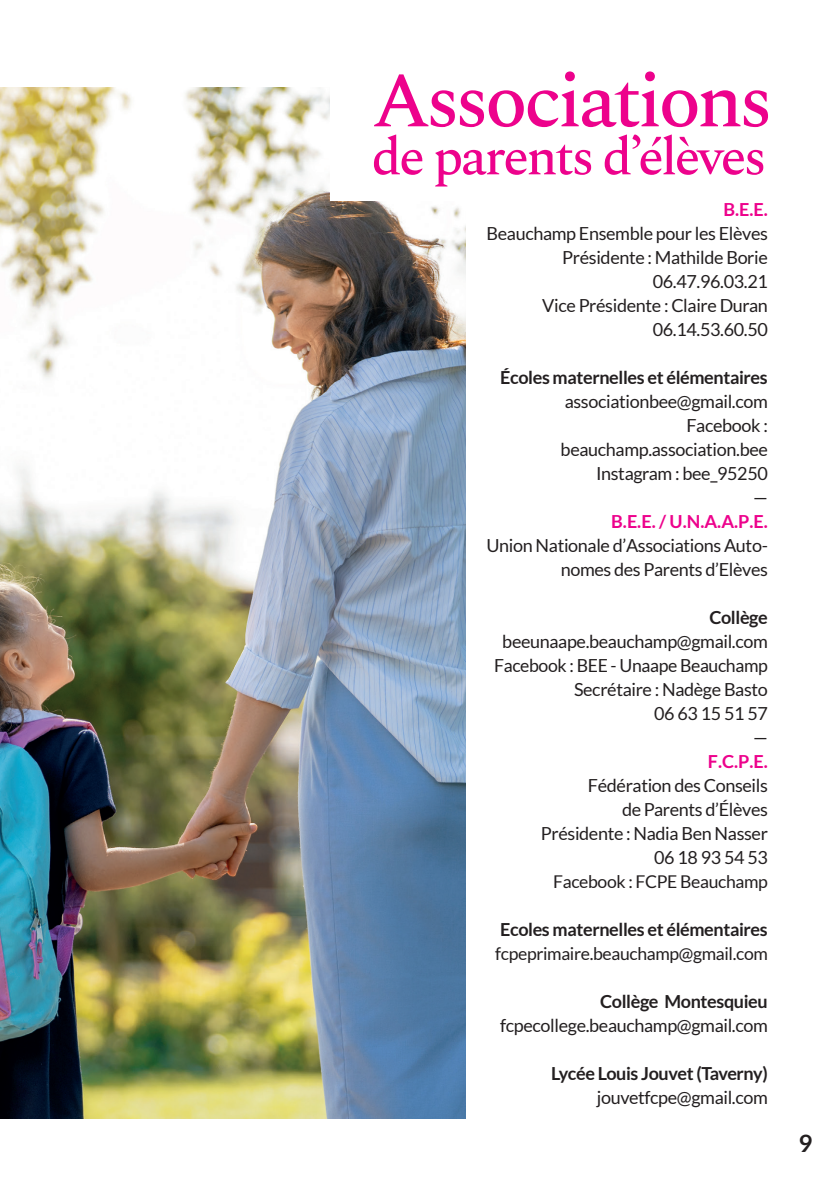
<style>
.page{position:relative;width:840px;height:1191px;background:#fff}
.page>*{position:absolute;margin:0;border:0;box-sizing:border-box;transform-origin:0 0}
.t1{font:500 78px "Spectral";letter-spacing:-.05em;color:#ed028c}
.t2{font:500 53px "Spectral";letter-spacing:-.05em;color:#ed028c}
.t3{font:700 24px "Lato";color:#231f20}
.t4{font:18px/24px "Lato";letter-spacing:-.02em;color:#231f20;text-align:right}
.t5{font:700 18px "Lato";letter-spacing:-.02em;color:#231f20}
.t6{font:700 18px "Lato";color:#ed028c}
.t7{font:17.6px "Lato";letter-spacing:-.02em;color:#231f20}
</style>
<div class="page">
<img style="left:0;top:88px;width:465px;height:1031px">
<div style="left:330px;top:48px;width:273px;height:153px;background:#fff"></div>
<h1 class="t1" style="left:371px;top:44px;width:402px">Associations</h1>
<h2 class="t2" style="left:371px;top:118px;width:396px">de parents d’élèves</h2>
<p class="t6" style="left:723px;top:199px;width:46px">B.E.E.</p>
<p class="t4" style="left:486px;top:221px;width:283px">Beauchamp Ensemble pour les Elèves<br>Présidente : Mathilde Borie<br>06.47.96.03.21<br>Vice Présidente : Claire Duran<br>06.14.53.60.50</p>
<p class="t5" style="left:500px;top:367px;width:269px">Écoles maternelles et élémentaires</p>
<p class="t4" style="left:560px;top:389px;width:209px">associationbee@gmail.com<br>Facebook : beauchamp.association.bee<br>Instagram : bee_95250<br>—</p>
<p class="t6" style="left:611px;top:511px;width:158px">B.E.E. / U.N.A.A.P.E.</p>
<p class="t4" style="left:486px;top:533px;width:283px">Union Nationale d’Associations Auto&shy;nomes des Parents d’Elèves</p>
<p class="t5" style="left:709px;top:607px;width:60px">Collège</p>
<p class="t4" style="left:494px;top:629px;width:275px">beeunaape.beauchamp@gmail.com<br>Facebook : BEE - Unaape Beauchamp<br>Secrétaire : Nadège Basto<br>06 63 15 51 57<br>—</p>
<p class="t6" style="left:707px;top:751px;width:61px">F.C.P.E.</p>
<p class="t4" style="left:540px;top:773px;width:228px">Fédération des Conseils<br>de Parents d’Élèves<br>Présidente : Nadia Ben Nasser<br>06 18 93 54 53</p>
<p class="t7" style="left:553px;top:872px;width:216px">Facebook : FCPE Beauchamp</p>
<p class="t5" style="left:500px;top:919px;width:269px">Ecoles maternelles et élémentaires</p>
<p class="t7" style="left:495px;top:944px;width:274px">fcpeprimaire.beauchamp@gmail.com</p>
<p class="t5" style="left:599px;top:991px;width:169px">Collège Montesquieu</p>
<p class="t4" style="left:500px;top:1013px;width:269px">fcpecollege.beauchamp@gmail.com</p>
<p class="t5" style="left:550px;top:1063px;width:218px">Lycée Louis Jouvet (Taverny)</p>
<p class="t4" style="left:596px;top:1085px;width:172px">jouvetfcpe@gmail.com</p>
<h3 class="t3" style="left:798px;top:1130px;width:15px">9</h3>
</div>
